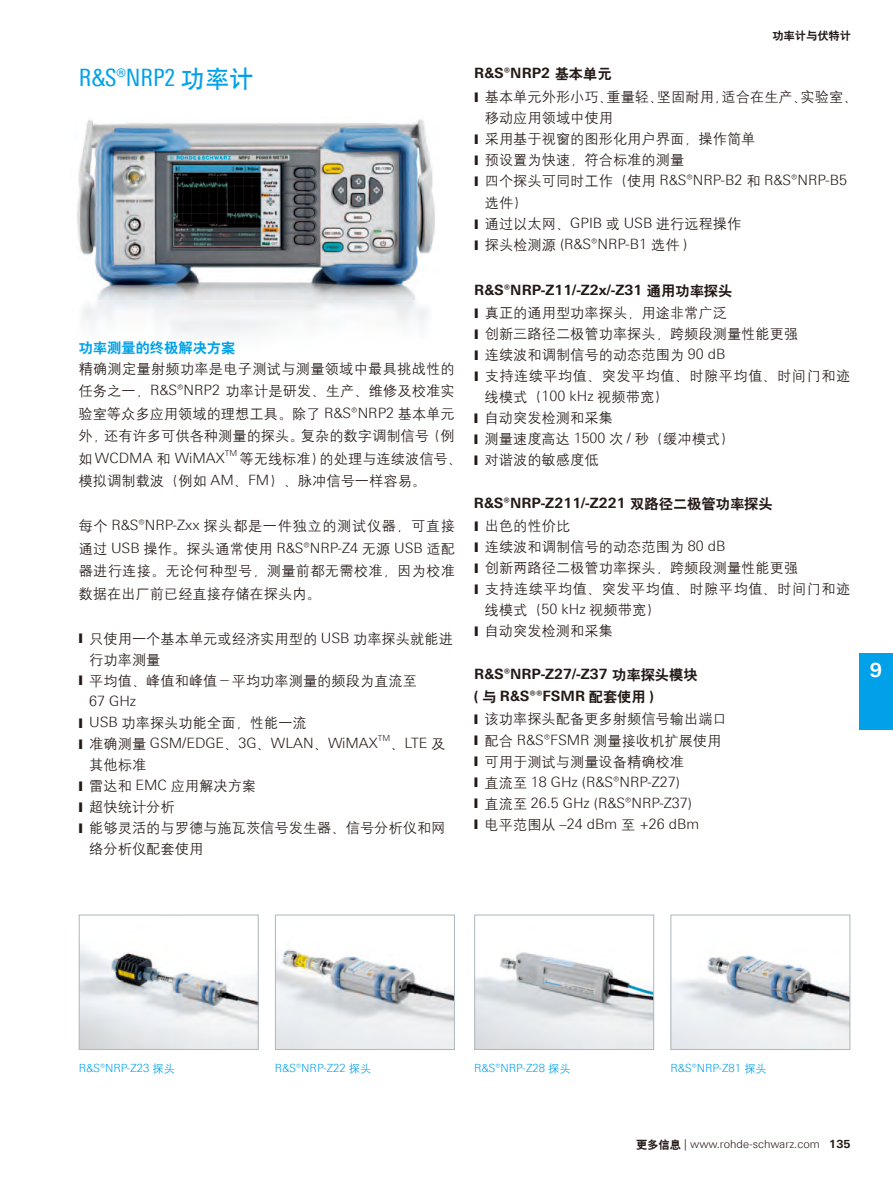
<style>
.page{position:relative;width:893px;height:1191px;background:#fff}
.page>*{position:absolute;margin:0;border:0;box-sizing:border-box;transform-origin:0 0}
.t1{font:24px "Linotype Univers 420 Cn";color:#00a1e9}
.t2{font:700 19.5px "Linotype Univers 630";color:#fff}
.t3{font:14.25px/21px "H Yg 2 gj";color:#231916}
.t4{font:300 14.25px/21px "Linotype Univers 330";color:#231916}
.t5{font:700 14.25px/22.5px "Linotype Univers 630";color:#231916}
.t6{font:14.25px "H Yb 2 gj";color:#00a1e9}
.t7{font:300 11.25px "Linotype Univers 330";color:#00a1e9}
.t8{font:300 11.25px "Linotype Univers 330";color:#231916}
.t9{font:11.25px "H Yb 2 gj";color:#231916}
.t10{font:300 8.25px "Linotype Univers 330";color:#231916}
.s1{font-family:"H Yb 1 gj"}
.s2{font-family:"Linotype Univers 330";font-weight:300}
.s3{font-family:"H Yg 2 gj";font-weight:400}
.s4{font-family:"H Yb 2 gj";font-weight:400}
.s5{font-family:"Linotype Univers 630";font-weight:700}
</style>
<div class="page">
<div style="left:859px;top:653px;width:34px;height:76px;background:#00a1e9"></div>
<img style="left:77px;top:119px;width:358px;height:216px">
<img style="left:81px;top:947px;width:176px;height:101px">
<div style="left:79px;top:914px;width:180px;height:136px;border:1px solid #b0babf"></div>
<img style="left:277px;top:949px;width:176px;height:99px">
<div style="left:275px;top:914px;width:180px;height:136px;border:1px solid #b0babf"></div>
<img style="left:476px;top:952px;width:176px;height:96px">
<div style="left:474px;top:914px;width:180px;height:136px;border:1px solid #b0babf"></div>
<img style="left:672px;top:955px;width:176px;height:93px">
<div style="left:670px;top:914px;width:180px;height:136px;border:1px solid #b0babf"></div>
<h1 class="t1" style="left:79px;top:64px;width:176px">¸NRP2 <span class="s1">功率计</span></h1>
<p class="t6" style="left:79px;top:340px;width:158px">功率测量的终极解决方案</p>
<p class="t3" style="left:78px;top:357px;width:378px;line-height:22.5px;text-align:justify">精确测定量射频功率是电子测试与测量领域中最具挑战性的任务之一，<span class="s2">¸NRP2</span> 功率计是研发、生产、维修及校准实验室等众多应用领域的理想工具。除了 <span class="s2">¸NRP2</span> 基本单元外，还有许多可供各种测量的探头。复杂的数字调制信号（例</p>
<p class="t4" style="left:78px;top:447px;width:148px"><span class="s3">如</span>WCDMA <span class="s3">和</span> WiMAX</p>
<p class="t10" style="left:225px;top:448px;width:14px">TM</p>
<p class="t3" style="left:79px;top:447px;width:385px;line-height:22.5px;text-indent:161px">等无线标准）的处理与连续波信号、模拟调制载波（例如 <span class="s2">AM</span>、<span class="s2">FM</span>）、脉冲信号一样容易。</p>
<p class="t3" style="left:79px;top:514px;width:378px;line-height:22.5px;text-align:justify">每个 <span class="s2">¸NRP-Zxx</span> 探头都是一件独立的测试仪器，可直接通过 <span class="s2">USB</span> 操作。探头通常使用 <span class="s2">¸NRP-Z4</span> 无源 <span class="s2">USB</span> 适配器进行连接。无论何种型号，测量前都无需校准，因为校准数据在出厂前已经直接存储在探头内。</p>
<p class="t3" style="left:89px;top:628px;width:365px">只使用一个基本单元或经济实用型的 <span class="s2">USB</span> 功率探头就能进行功率测量<br>平均值、峰值和峰值－平均功率测量的频段为直流至</p>
<p class="t4" style="left:89px;top:690px;width:49px">67 GHz</p>
<p class="t3" style="left:89px;top:712px;width:219px"><span class="s2">USB</span> 功率探头功能全面，性能一流</p>
<p class="t4" style="left:89px;top:732px;width:290px"><span class="s3">准确测量</span> GSM/EDGE<span class="s3">、</span>3G<span class="s3">、</span>WLAN<span class="s3">、</span>WiMAX</p>
<p class="t10" style="left:378px;top:733px;width:14px">TM</p>
<p class="t4" style="left:390px;top:732px;width:56px"><span class="s3">、</span>LTE <span class="s3">及</span></p>
<p class="t3" style="left:89px;top:754px;width:358px">其他标准<br>雷达和 <span class="s2">EMC</span> 应用解决方案<br>超快统计分析<br>能够灵活的与罗德与施瓦茨信号发生器、信号分析仪和网络分析仪配套使用</p>
<p class="t9" style="left:772px;top:30px;width:80px">功率计与伏特计</p>
<p class="t5" style="left:474px;top:62px;width:139px">¸NRP2 <span class="s4">基本单元</span></p>
<p class="t3" style="left:485px;top:86px;width:374px">基本单元外形小巧、重量轻、坚固耐用，适合在生产、实验室、移动应用领域中使用<br>采用基于视窗的图形化用户界面，操作简单<br>预设置为快速，符合标准的测量</p>
<p class="t4" style="left:485px;top:169px;width:364px"><span class="s3">四个探头可同时工作（使用</span> ¸NRP-B2 <span class="s3">和</span> ¸NRP-B5</p>
<p class="t3" style="left:485px;top:192px;width:258px">选件）<br>通过以太网、<span class="s2">GPIB</span> 或 <span class="s2">USB</span> 进行远程操作</p>
<p class="t4" style="left:485px;top:234px;width:204px"><span class="s3">探头检测源</span> (¸NRP-B1 <span class="s3">选件</span> )</p>
<p class="t5" style="left:474px;top:278px;width:260px">¸NRP-Z11/-Z2x/-Z31 <span class="s4">通用功率探头</span></p>
<p class="t3" style="left:485px;top:302px;width:367px">真正的通用型功率探头，用途非常广泛<br>创新三路径二极管功率探头，跨频段测量性能更强<br>连续波和调制信号的动态范围为 <span class="s2">90 dB<br></span>支持连续平均值、突发平均值、时隙平均值、时间门和迹线模式（<span class="s2">100 kHz</span> 视频带宽）<br>自动突发检测和采集<br>测量速度高达 <span class="s2">1500</span> 次 <span class="s2">/</span> 秒（缓冲模式）<br>对谐波的敏感度低</p>
<p class="t5" style="left:474px;top:491px;width:300px">¸NRP-Z211/-Z221 <span class="s4">双路径二极管功率探头</span></p>
<p class="t3" style="left:485px;top:515px;width:367px">出色的性价比<br>连续波和调制信号的动态范围为 <span class="s2">80 dB<br></span>创新两路径二极管功率探头，跨频段测量性能更强<br>支持连续平均值、突发平均值、时隙平均值、时间门和迹线模式（<span class="s2">50 kHz</span> 视频带宽）<br>自动突发检测和采集</p>
<p class="t5" style="left:474px;top:662px;width:225px">¸NRP-Z27/-Z37 <span class="s4">功率探头模块</span>( <span class="s4">与</span> ¸®FSMR <span class="s4">配套使用</span> )</p>
<p class="t3" style="left:485px;top:708px;width:244px">该功率探头配备更多射频信号输出端口配合 <span class="s2">¸FSMR</span> 测量接收机扩展使用可用于测试与测量设备精确校准</p>
<p class="t4" style="left:485px;top:771px;width:216px"><span class="s3">直流至</span> 18 GHz (¸NRP-Z27)<br><span class="s3">直流至</span> 26.5 GHz (¸NRP-Z37)<span class="s3">电平范围从</span> –24 dBm <span class="s3">至</span> +26 dBm</p>
<h2 class="t2" style="left:870px;top:658px;width:14px">9</h2>
<p class="t7" style="left:79px;top:1061px;width:98px">¸NRP-Z23 <span class="s3">探头</span></p>
<p class="t7" style="left:275px;top:1061px;width:98px">¸NRP-Z22 <span class="s3">探头</span></p>
<p class="t7" style="left:474px;top:1061px;width:98px">¸NRP-Z28 <span class="s3">探头</span></p>
<p class="t7" style="left:670px;top:1061px;width:98px">¸NRP-Z81 <span class="s3">探头</span></p>
<p class="t8" style="left:636px;top:1137px;width:216px"><span class="s4">更多信息</span> | www.rohde-schwarz.com <span class="s5">135</span></p>
</div>
